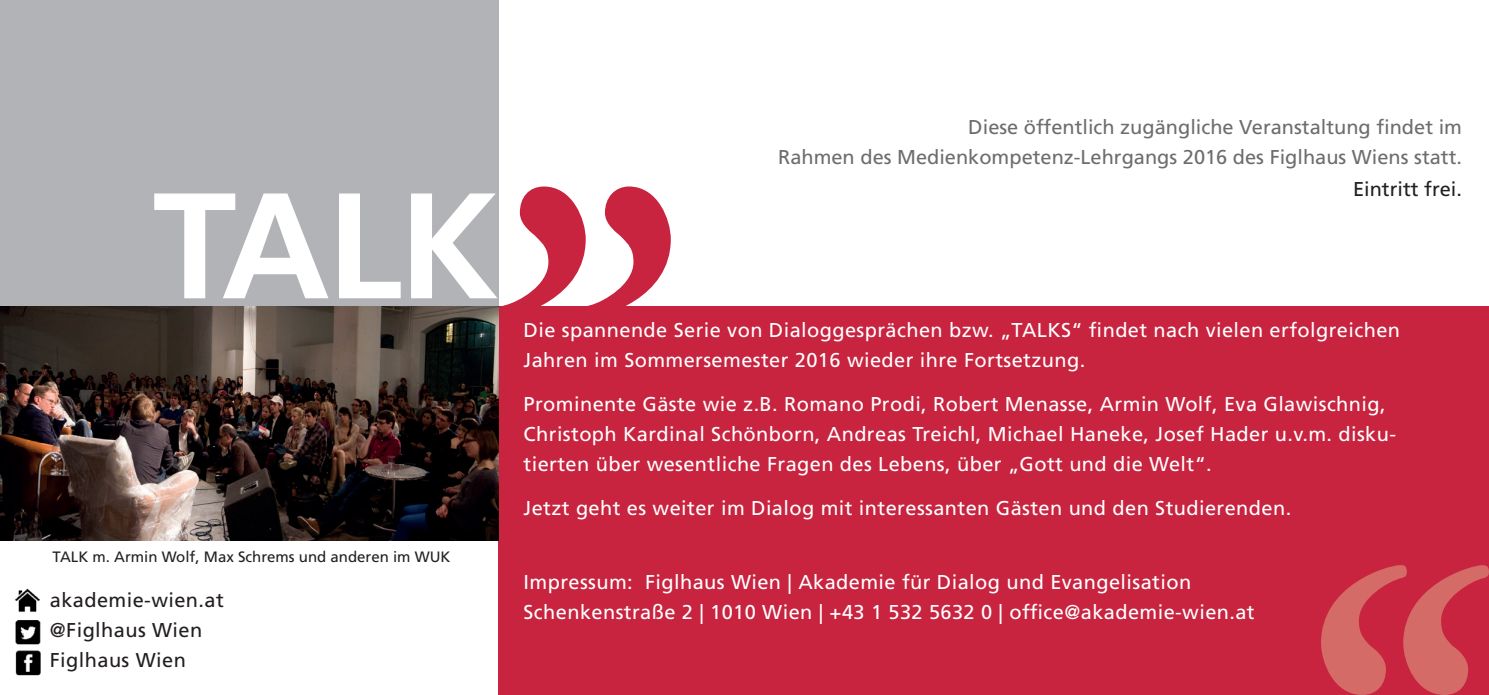
<style>
.page{position:relative;width:1489px;height:695px;background:#fff}
.page>*{position:absolute;margin:0;border:0;box-sizing:border-box;transform-origin:0 0}
.t1{font:700 150px "Frutiger LT Std";color:#fff}
.t2{font:20px/30px "Frutiger LT Std";letter-spacing:.02em;color:#fff}
.t3{font:20px/30px "Frutiger LT Std";color:#6c6d70;text-align:right}
.t4{font:20px/30px "Frutiger LT Std";letter-spacing:.02em;color:#231f20}
.t5{font:20px "Frutiger LT Std";color:#231f20}
.t6{font:15px "Frutiger LT Std";color:#231f20}
</style>
<div class="page">
<svg style="left:503px;top:186px;width:167px;height:120px"></svg>
<div style="left:499px;top:306px;width:989px;height:388px;background:#c8233f"></div>
<svg style="left:1321px;top:565px;width:167px;height:129px"></svg>
<div style="left:0;top:0;width:499px;height:312px;background:#b2b3b7"></div>
<img style="left:15px;top:588px;width:26px;height:88px">
<img style="left:0;top:306px;width:499px;height:234px">
<h1 class="t1" style="left:153px;top:158px;width:347px">TALK</h1>
<p class="t6" style="left:52px;top:547px;width:399px">TALK m. Armin Wolf, Max Schrems und anderen im WUK</p>
<p class="t4" style="left:50px;top:585px;width:175px">akademie-wien.at @Figlhaus Wien<br>Figlhaus Wien</p>
<p class="t3" style="left:778px;top:112px;width:685px">Diese öffentlich zugängliche Veranstaltung findet im<br>Rahmen des Medienkompetenz-Lehrgangs 2016 des Figlhaus Wiens statt.</p>
<p class="t5" style="left:1352px;top:177px;width:110px">Eintritt frei.</p>
<p class="t2" style="left:523px;top:315px;width:878px">Die spannende Serie von Dialoggesprächen bzw. „TALKS“ findet nach vielen erfolgreichen<br>Jahren im Sommersemester 2016 wieder ihre Fortsetzung.</p>
<p class="t2" style="left:523px;top:389px;width:874px">Prominente Gäste wie z.B. Romano Prodi, Robert Menasse, Armin Wolf, Eva Glawischnig,<br>Christoph Kardinal Schönborn, Andreas Treichl, Michael Haneke, Josef Hader u.v.m. disku&shy;tierten über wesentliche Fragen des Lebens, über „Gott und die Welt“.</p>
<p class="t2" style="left:523px;top:493px;width:769px">Jetzt geht es weiter im Dialog mit interessanten Gästen und den Studierenden.</p>
<p class="t2" style="left:523px;top:567px;width:732px">Impressum: Figlhaus Wien | Akademie für Dialog und Evangelisation<br>Schenkenstraße 2 | 1010 Wien | +43 1 532 5632 0 | office@akademie-wien.at</p>
</div>
